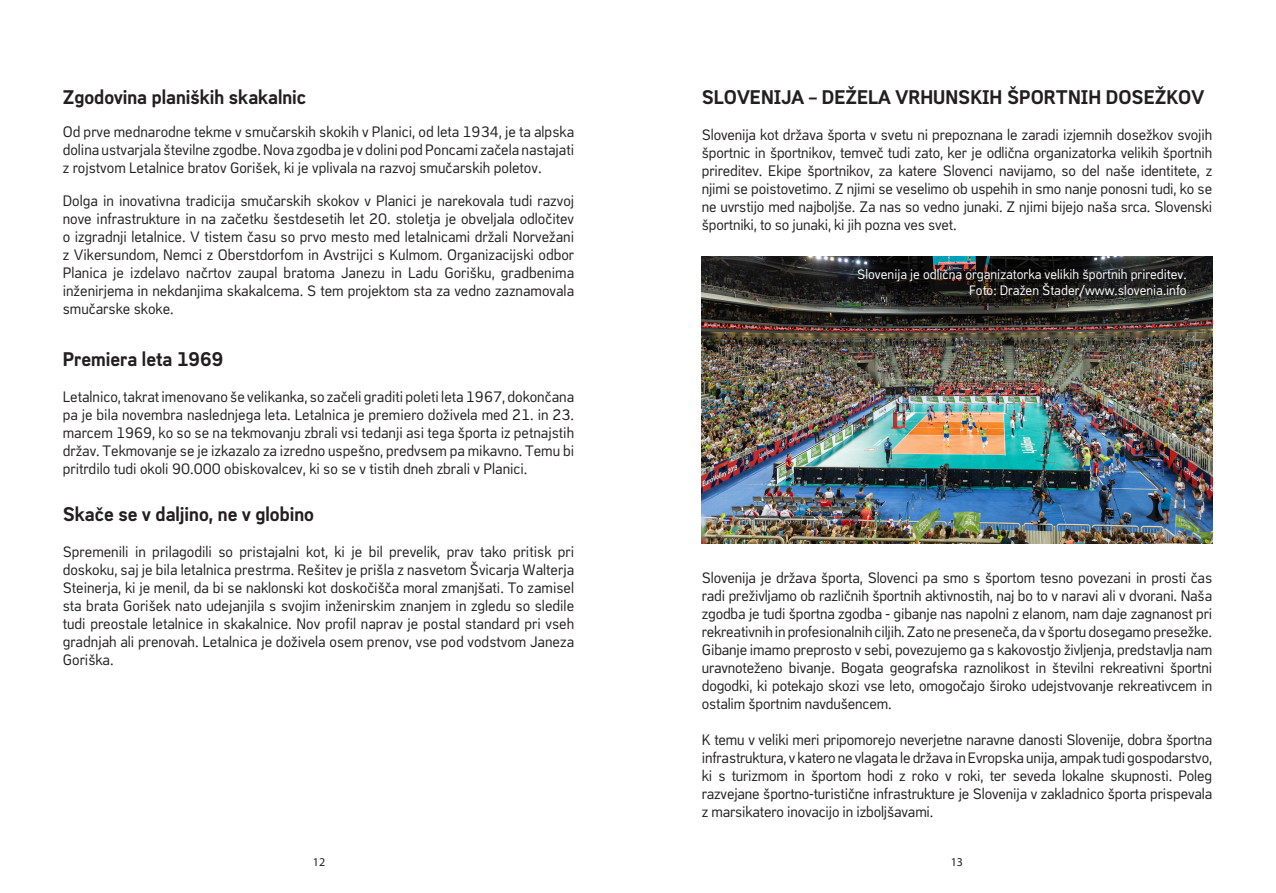
<style>
.page{position:relative;width:1276px;height:893px;background:#fff}
.page>*{position:absolute;margin:0;border:0;box-sizing:border-box;transform-origin:0 0}
.t1{font:700 19.5px "Copy";color:#231f20}
.t2{font:15px/18px "Copy";color:#231f20;text-align:justify}
.t3{font:13.5px "Copy";color:#fff}
.t4{font:12px "Myriad Pro";color:#231f20}
</style>
<div class="page">
<img style="left:702px;top:256px;width:510px;height:287px">
<p class="t1" style="left:63px;top:86px;width:245px">Zgodovina planiških skakalnic</p>
<p class="t2" style="left:63px;top:123px;width:513px">Od prve mednarodne tekme v smučarskih skokih v Planici, od leta 1934, je ta alpska dolina ustvarjala številne zgodbe. Nova zgodba je v dolini pod Poncami začela nastajati z rojstvom Letalnice bratov Gorišek, ki je vplivala na razvoj smučarskih poletov.</p>
<p class="t2" style="left:63px;top:192px;width:513px">Dolga in inovativna tradicija smučarskih skokov v Planici je narekovala tudi razvoj nove infrastrukture in na začetku šestdesetih let 20. stoletja je obveljala odločitev o izgradnji letalnice. V tistem času so prvo mesto med letalnicami držali Norvežani z Vikersundom, Nemci z Oberstdorfom in Avstrijci s Kulmom. Organizacijski odbor Planica je izdelavo načrtov zaupal bratoma Janezu in Ladu Gorišku, gradbenima inženirjema in nekdanjima skakalcema. S tem projektom sta za vedno zaznamovala smučarske skoke.</p>
<p class="t1" style="left:63px;top:349px;width:162px">Premiera leta 1969</p>
<p class="t2" style="left:63px;top:388px;width:513px">Letalnico, takrat imenovano še velikanka, so začeli graditi poleti leta 1967, dokončana pa je bila novembra naslednjega leta. Letalnica je premiero doživela med 21. in 23. marcem 1969, ko so se na tekmovanju zbrali vsi tedanji asi tega športa iz petnajstih držav. Tekmovanje se je izkazalo za izredno uspešno, predvsem pa mikavno. Temu bi pritrdilo tudi okoli 90.000 obiskovalcev, ki so se v tistih dneh zbrali v Planici.</p>
<p class="t1" style="left:63px;top:503px;width:253px">Skače se v daljino, ne v globino</p>
<p class="t2" style="left:63px;top:543px;width:513px">Spremenili in prilagodili so pristajalni kot, ki je bil prevelik, prav tako pritisk pri doskoku, saj je bila letalnica prestrma. Rešitev je prišla z nasvetom Švicarja Walterja Steinerja, ki je menil, da bi se naklonski kot doskočišča moral zmanjšati. To zamisel sta brata Gorišek nato udejanjila s svojim inženirskim znanjem in zgledu so sledile tudi preostale letalnice in skakalnice. Nov profil naprav je postal standard pri vseh gradnjah ali prenovah. Letalnica je doživela osem prenov, vse pod vodstvom Janeza Goriška.</p>
<p class="t1" style="left:702px;top:86px;width:504px">SLOVENIJA – DEŽELA VRHUNSKIH ŠPORTNIH DOSEŽKOV</p>
<p class="t2" style="left:702px;top:126px;width:512px">Slovenija kot država športa v svetu ni prepoznana le zaradi izjemnih dosežkov svojih športnic in športnikov, temveč tudi zato, ker je odlična organizatorka velikih športnih prireditev. Ekipe športnikov, za katere Slovenci navijamo, so del naše identitete, z njimi se poistovetimo. Z njimi se veselimo ob uspehih in smo nanje ponosni tudi, ko se ne uvrstijo med najboljše. Za nas so vedno junaki. Z njimi bijejo naša srca. Slovenski športniki, to so junaki, ki jih pozna ves svet.</p>
<p class="t3" style="left:857px;top:266px;width:331px">Slovenija je odlična organizatorka velikih športnih prireditev.</p>
<p class="t3" style="left:969px;top:283px;width:219px">Foto: Dražen Štader/www.slovenia.info</p>
<p class="t2" style="left:702px;top:569px;width:512px">Slovenija je država športa, Slovenci pa smo s športom tesno povezani in prosti čas radi preživljamo ob različnih športnih aktivnostih, naj bo to v naravi ali v dvorani. Naša zgodba je tudi športna zgodba - gibanje nas napolni z elanom, nam daje zagnanost pri rekreativnih in profesionalnih ciljih. Zato ne preseneča, da v športu dosegamo presežke.<br>Gibanje imamo preprosto v sebi, povezujemo ga s kakovostjo življenja, predstavlja nam uravnoteženo bivanje. Bogata geografska raznolikost in številni rekreativni športni dogodki, ki potekajo skozi vse leto, omogočajo široko udejstvovanje rekreativcem in ostalim športnim navdušencem.</p>
<p class="t2" style="left:702px;top:731px;width:512px">K temu v veliki meri pripomorejo neverjetne naravne danosti Slovenije, dobra športna infrastruktura, v katero ne vlagata le država in Evropska unija, ampak tudi gospodarstvo, ki s turizmom in športom hodi z roko v roki, ter seveda lokalne skupnosti. Poleg razvejane športno-turistične infrastrukture je Slovenija v zakladnico športa prispevala z marsikatero inovacijo in izboljšavami.</p>
<p class="t4" style="left:313px;top:854px;width:14px">12</p>
<p class="t4" style="left:951px;top:854px;width:14px">13</p>
</div>
